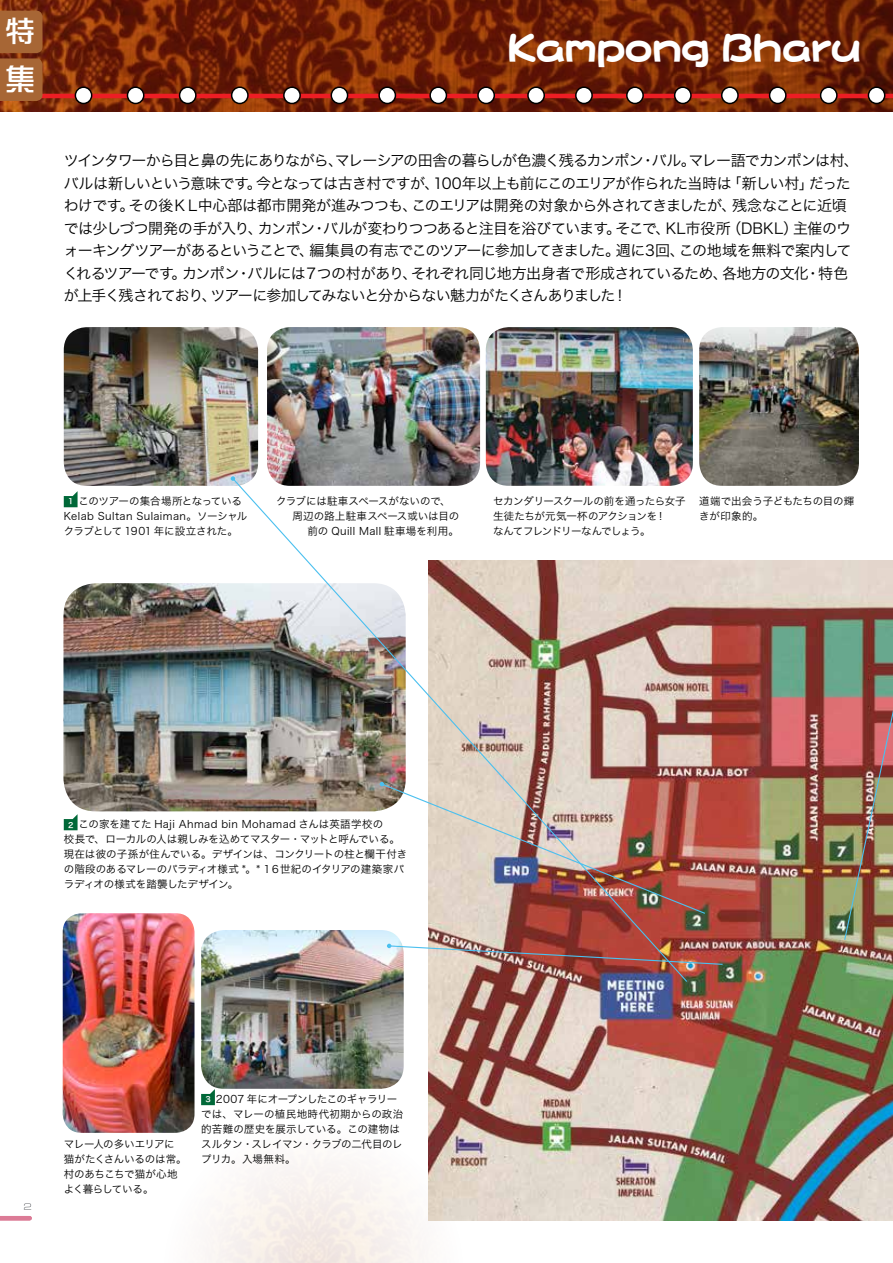
<style>
.page{position:relative;width:893px;height:1263px;background:#fff}
.page>*{position:absolute;margin:0;border:0;box-sizing:border-box;transform-origin:0 0}
.t1{font:37.5px "DF Maru Moji RD W12 90 pv RKSJ H";letter-spacing:-.005em;color:#fff}
.t2{font:30px/48px "DF So Gei W5 MP RKSJ H";color:#fff}
.t3{font:15px/22.5px "Hira Kaku Pro N W3";letter-spacing:-.055em;color:#000}
.t4{font:10.5px/15px "Hira Kaku Pro N W3";letter-spacing:-.01em;color:#000}
.t5{font:10.5px/15px "Hira Kaku Pro N W3";letter-spacing:-.05em;color:#000}
.t6{font:10.5px "Hira Kaku Pro N W3";letter-spacing:.04em;color:#000}
.t7{font:7.5px "Hira Kaku Pro N W6";color:#fff}
</style>
<div class="page">
<img style="left:0;top:0;width:893px;height:111px">
<hr style="left:0;top:94px;width:893px;height:4px;background:#ed1d24">
<div style="left:868px;top:87px;width:17px;height:16px;background:#fff;border-radius:50%"></div>
<div style="left:868px;top:86px;width:17px;height:18px;border:2px solid #000;border-radius:50%"></div>
<div style="left:675px;top:87px;width:16px;height:16px;background:#fff;border-radius:50%"></div>
<div style="left:674px;top:86px;width:18px;height:18px;border:2px solid #000;border-radius:50%"></div>
<div style="left:478px;top:87px;width:16px;height:16px;background:#fff;border-radius:50%"></div>
<div style="left:477px;top:86px;width:18px;height:18px;border:2px solid #000;border-radius:50%"></div>
<div style="left:770px;top:87px;width:16px;height:16px;background:#fff;border-radius:50%"></div>
<div style="left:769px;top:86px;width:18px;height:18px;border:2px solid #000;border-radius:50%"></div>
<div style="left:576px;top:87px;width:16px;height:16px;background:#fff;border-radius:50%"></div>
<div style="left:575px;top:86px;width:18px;height:18px;border:2px solid #000;border-radius:50%"></div>
<div style="left:379px;top:87px;width:16px;height:16px;background:#fff;border-radius:50%"></div>
<div style="left:378px;top:86px;width:18px;height:18px;border:2px solid #000;border-radius:50%"></div>
<div style="left:821px;top:87px;width:16px;height:16px;background:#fff;border-radius:50%"></div>
<div style="left:820px;top:86px;width:18px;height:18px;border:2px solid #000;border-radius:50%"></div>
<div style="left:627px;top:87px;width:16px;height:16px;background:#fff;border-radius:50%"></div>
<div style="left:626px;top:86px;width:18px;height:18px;border:2px solid #000;border-radius:50%"></div>
<div style="left:430px;top:87px;width:16px;height:16px;background:#fff;border-radius:50%"></div>
<div style="left:429px;top:86px;width:18px;height:18px;border:2px solid #000;border-radius:50%"></div>
<div style="left:722px;top:87px;width:16px;height:16px;background:#fff;border-radius:50%"></div>
<div style="left:721px;top:86px;width:18px;height:18px;border:2px solid #000;border-radius:50%"></div>
<div style="left:528px;top:87px;width:16px;height:16px;background:#fff;border-radius:50%"></div>
<div style="left:527px;top:86px;width:18px;height:18px;border:2px solid #000;border-radius:50%"></div>
<div style="left:331px;top:87px;width:17px;height:16px;background:#fff;border-radius:50%"></div>
<div style="left:331px;top:86px;width:17px;height:18px;border:2px solid #000;border-radius:50%"></div>
<div style="left:232px;top:87px;width:16px;height:16px;background:#fff;border-radius:50%"></div>
<div style="left:231px;top:86px;width:18px;height:18px;border:2px solid #000;border-radius:50%"></div>
<div style="left:180px;top:87px;width:16px;height:16px;background:#fff;border-radius:50%"></div>
<div style="left:179px;top:86px;width:18px;height:18px;border:2px solid #000;border-radius:50%"></div>
<div style="left:127px;top:87px;width:17px;height:16px;background:#fff;border-radius:50%"></div>
<div style="left:127px;top:86px;width:17px;height:18px;border:2px solid #000;border-radius:50%"></div>
<div style="left:75px;top:87px;width:17px;height:16px;background:#fff;border-radius:50%"></div>
<div style="left:75px;top:86px;width:17px;height:18px;border:2px solid #000;border-radius:50%"></div>
<div style="left:284px;top:87px;width:16px;height:16px;background:#fff;border-radius:50%"></div>
<div style="left:283px;top:86px;width:18px;height:18px;border:2px solid #000;border-radius:50%"></div>
<svg style="left:0;top:11px;width:43px;height:90px"></svg>
<img style="left:64px;top:327px;width:194px;height:159px">
<img style="left:63px;top:583px;width:168px;height:228px">
<img style="left:267px;top:327px;width:213px;height:150px">
<img style="left:699px;top:327px;width:160px;height:159px">
<img style="left:63px;top:913px;width:131px;height:220px">
<img style="left:201px;top:930px;width:203px;height:159px">
<img style="left:428px;top:561px;width:465px;height:659px">
<img style="left:231px;top:477px;width:457px;height:506px">
<svg style="left:231px;top:476px;width:4px;height:5px"></svg>
<img style="left:380px;top:782px;width:326px;height:133px">
<img style="left:843px;top:560px;width:50px;height:381px">
<img style="left:387px;top:944px;width:337px;height:21px">
<svg style="left:64px;top:491px;width:14px;height:16px"></svg>
<svg style="left:201px;top:1089px;width:14px;height:16px"></svg>
<svg style="left:64px;top:814px;width:14px;height:16px"></svg>
<img style="left:486px;top:327px;width:207px;height:159px">
<svg style="left:24px;top:1203px;width:7px;height:7px"></svg>
<hr style="left:0;top:1216px;width:30px;height:4px;background:#dc7b96">
<h2 class="t2" style="left:5px;top:7px;width:31px">特集</h2>
<h1 class="t1" style="left:508px;top:30px;width:355px">Kampong Bharu</h1>
<p class="t3" style="left:64px;top:148px;width:797px">ツインタワーから目と鼻の先にありながら、マレーシアの田舎の暮らしが色濃く残るカンポン・バル。マレー語でカンポンは村、バルは新しいという意味です。今となっては古き村ですが、100年以上も前にこのエリアが作られた当時は「新しい村」だったわけです。その後ＫＬ中心部は都市開発が進みつつも、このエリアは開発の対象から外されてきましたが、残念なことに近頃では少しづつ開発の手が入り、カンポン・バルが変わりつつあると注目を浴びています。そこで、KL市役所（DBKL）主催のウォーキングツアーがあるということで、編集員の有志でこのツアーに参加してきました。週に3回、この地域を無料で案内してくれるツアーです。カンポン・バルには７つの村があり、それぞれ同じ地方出身者で形成されているため、各地方の文化・特色が上手く残されており、ツアーに参加してみないと分からない魅力がたくさんありました！</p>
<p class="t4" style="left:64px;top:492px;width:185px;text-indent:15px">このツアーの集合場所となっている<br>Kelab Sultan Sulaiman。ソーシャルクラブとして 1901 年に設立された。</p>
<p class="t7" style="left:68px;top:495px;width:7px">1</p>
<p class="t4" style="left:276px;top:492px;width:176px">クラブには駐車スペースがないので、</p>
<p class="t4" style="left:293px;top:507px;width:168px">周辺の路上駐車スペース或いは目の</p>
<p class="t6" style="left:308px;top:521px;width:153px">前の Quill Mall 駐車場を利用。</p>
<p class="t5" style="left:493px;top:492px;width:194px">セカンダリースクールの前を通ったら女子生徒たちが元気一杯のアクションを！<br>なんてフレンドリーなんでしょう。</p>
<p class="t4" style="left:699px;top:492px;width:157px">道端で出会う子どもたちの目の輝きが印象的。</p>
<p class="t4" style="left:64px;top:815px;width:345px;text-indent:15px">この家を建てた Haji Ahmad bin Mohamad さんは英語学校の<br>校長で、ローカルの人は親しみを込めてマスター・マットと呼んでいる。現在は彼の子孫が住んでいる。デザインは、コンクリートの柱と欄干付きの階段のあるマレーのパラディオ様式 *。* １６世紀のイタリアの建築家パラディオの様式を踏襲したデザイン。</p>
<p class="t7" style="left:68px;top:818px;width:7px">2</p>
<p class="t4" style="left:64px;top:1136px;width:124px">マレー人の多いエリアに猫がたくさんいるのは常。村のあちこちで猫が心地よく暮らしている。</p>
<p class="t4" style="left:201px;top:1091px;width:204px;text-indent:15px">2007 年にオープンしたこのギャラリーでは、マレーの植民地時代初期からの政治的苦難の歴史を展示している。この建物はスルタン・スレイマン・クラブの二代目のレプリカ。入場無料。</p>
<p class="t7" style="left:205px;top:1093px;width:7px">3</p>
</div>
